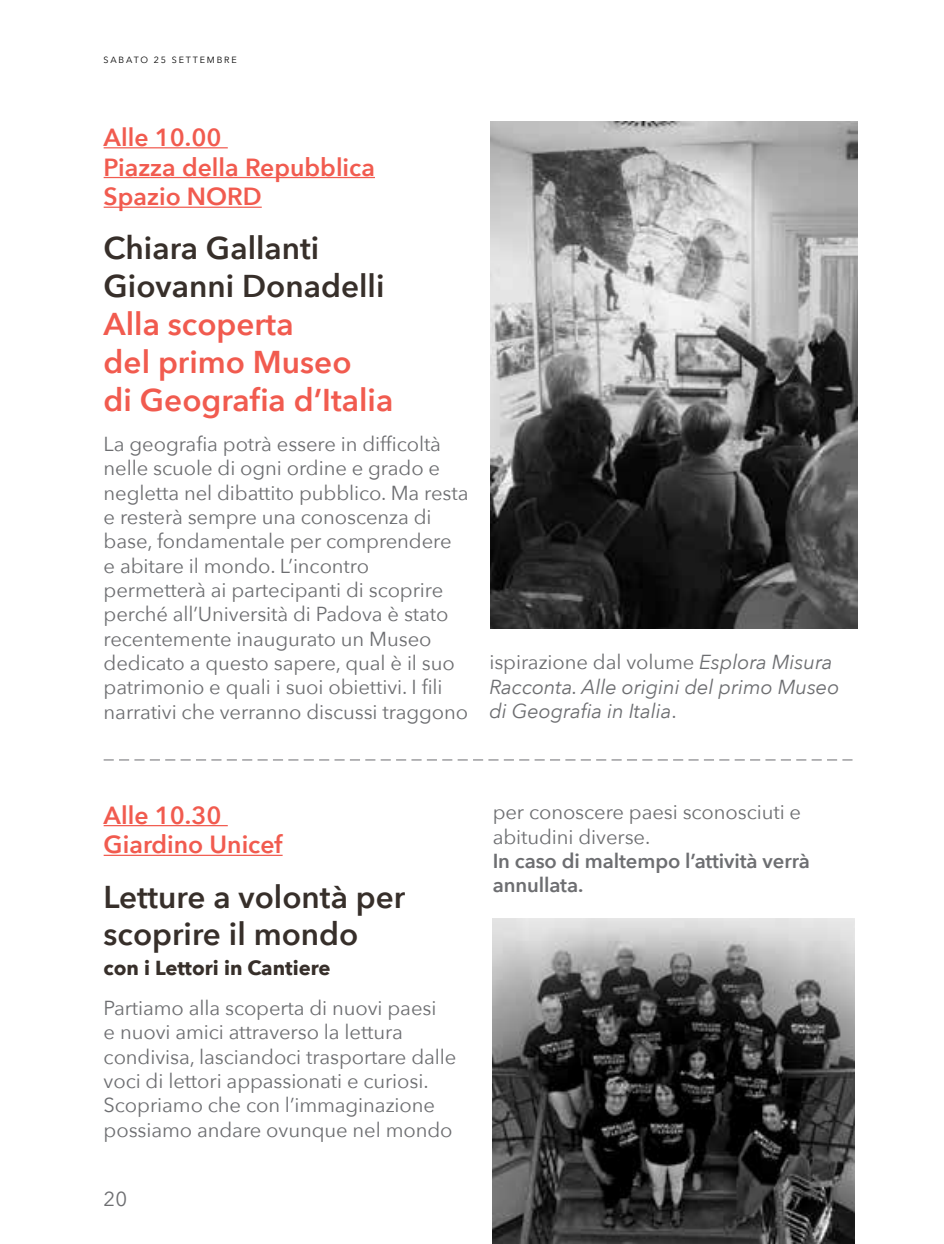
<style>
.page{position:relative;width:944px;height:1244px;background:#fff}
.page>*{position:absolute;margin:0;border:0;box-sizing:border-box;transform-origin:0 0}
.t1{font:600 31.5px/37.8px "Avenir Next";color:#372f2a}
.t2{font:600 31.5px/37.8px "Avenir Next";color:#f15b4f}
.t3{font:600 24.75px/29.7px "Avenir Next";color:#f15b4f}
.t4{font:20.25px/24.3px "Avenir Next";letter-spacing:-.005em;color:#6d6e71}
.t5{font:italic 20.25px/24.3px "Avenir Next";letter-spacing:-.005em;color:#6d6e71}
.t6{font:600 20.25px/24.3px "Avenir Next";letter-spacing:-.005em;color:#6d6e71}
.t7{font:700 20.25px "Avenir Next";color:#372f2a}
.t8{font:9px "Avenir Next";color:#000}
.s1{font-style:normal}
</style>
<div class="page">
<hr style="left:104px;top:825px;width:124px;height:1px;background:#f15b4f">
<hr style="left:104px;top:855px;width:179px;height:1px;background:#f15b4f">
<img style="left:493px;top:918px;width:362px;height:326px">
<img style="left:490px;top:121px;width:367px;height:507px">
<hr style="left:104px;top:147px;width:124px;height:1px;background:#f15b4f">
<hr style="left:104px;top:177px;width:271px;height:1px;background:#f15b4f">
<hr style="left:104px;top:207px;width:158px;height:1px;background:#f15b4f">
<svg style="left:812px;top:759px;width:40px;height:1px"></svg>
<svg style="left:735px;top:759px;width:71px;height:1px"></svg>
<svg style="left:658px;top:759px;width:71px;height:1px"></svg>
<svg style="left:612px;top:759px;width:40px;height:1px"></svg>
<svg style="left:581px;top:759px;width:25px;height:1px"></svg>
<svg style="left:535px;top:759px;width:40px;height:1px"></svg>
<svg style="left:458px;top:759px;width:71px;height:1px"></svg>
<svg style="left:381px;top:759px;width:71px;height:1px"></svg>
<svg style="left:304px;top:759px;width:71px;height:1px"></svg>
<svg style="left:258px;top:759px;width:40px;height:1px"></svg>
<svg style="left:227px;top:759px;width:25px;height:1px"></svg>
<svg style="left:181px;top:759px;width:40px;height:1px"></svg>
<svg style="left:104px;top:759px;width:71px;height:1px"></svg>
<p class="t8" style="left:104px;top:52px;width:15px">Sabat</p>
<p class="t8" style="left:140px;top:52px;width:40px">o 25 settembre</p>
<p class="t3" style="left:104px;top:122px;width:273px">Alle 10.00<br>Piazza della Repubblica<br>Spazio NORD</p>
<h1 class="t1" style="left:104px;top:229px;width:282px">Chiara Gallanti<br>Giovanni Donadelli</h1>
<h1 class="t2" style="left:104px;top:304px;width:291px">Alla scoperta<br>del primo Museo<br>di Geografia d’Italia</h1>
<p class="t4" style="left:104px;top:431px;width:366px">La geografia potrà essere in difficoltà nelle scuole di ogni ordine e grado e negletta nel dibattito pubblico. Ma resta e resterà sempre una conoscenza di base, fondamentale per comprendere<br>e abitare il mondo. L’incontro permetterà ai partecipanti di scoprire perché all’Università di Padova è stato recentemente inaugurato un Museo dedicato a questo sapere, qual è il suo patrimonio e quali i suoi obiettivi. I fili narrativi che verranno discussi traggono</p>
<p class="t5" style="left:489px;top:649px;width:351px"><span class="s1">ispirazione dal volume</span> Esplora Misura<br>Racconta. Alle origini del primo Museo di Geografia in Italia<span class="s1">.</span></p>
<p class="t3" style="left:104px;top:799px;width:180px">Alle 10.30<br>Giardino Unicef</p>
<h1 class="t1" style="left:104px;top:877px;width:303px">Letture a volontà per scoprire il mondo</h1>
<p class="t7" style="left:104px;top:950px;width:228px">con i Lettori in Cantiere</p>
<p class="t4" style="left:104px;top:995px;width:354px">Partiamo alla scoperta di nuovi paesi<br>e nuovi amici attraverso la lettura condivisa, lasciandoci trasportare dalle voci di lettori appassionati e curiosi.<br>Scopriamo che con l’immaginazione possiamo andare ovunque nel mondo</p>
<p class="t4" style="left:104px;top:1185px;width:25px">20</p>
<p class="t4" style="left:493px;top:799px;width:310px">per conoscere paesi sconosciuti e abitudini diverse.</p>
<p class="t6" style="left:493px;top:848px;width:319px">In caso di maltempo l’attività verrà annullata.</p>
</div>
